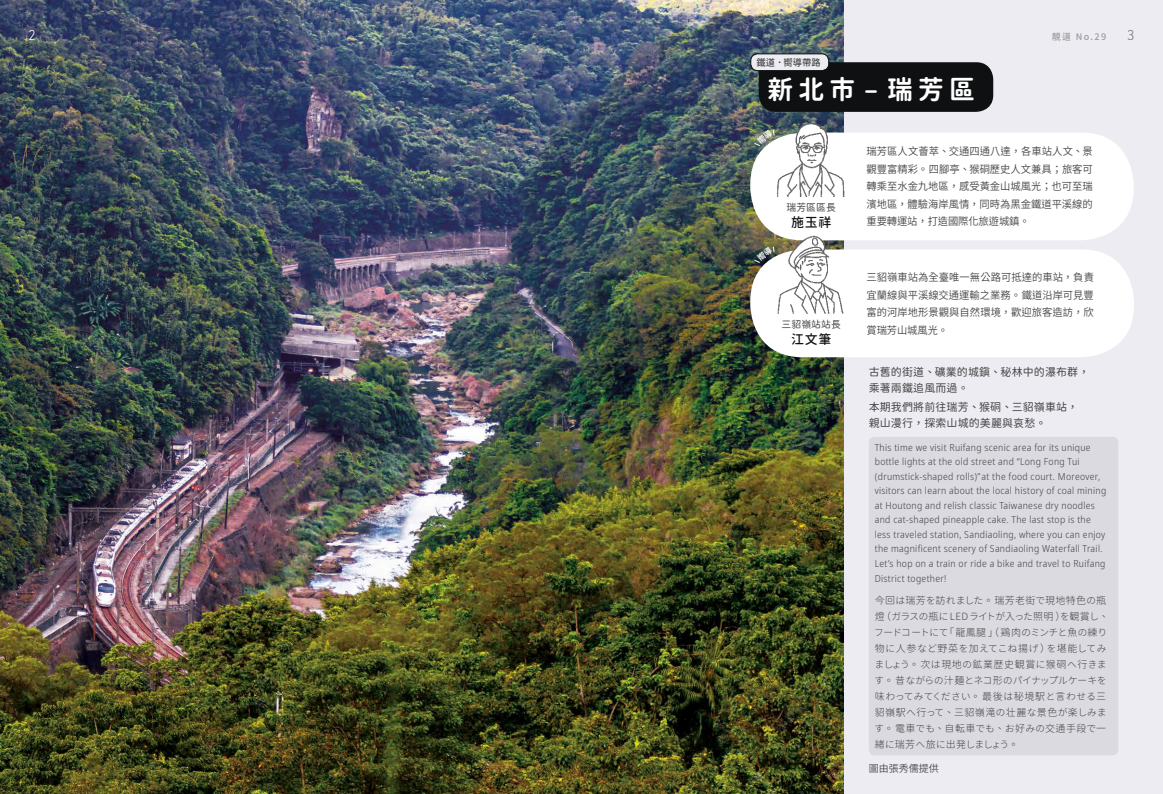
<style>
.page{position:relative;width:1163px;height:794px;background:#fff}
.page>*{position:absolute;margin:0;border:0;box-sizing:border-box;transform-origin:0 0}
.t1{font:26px "Gen Sen Rounded TW B";letter-spacing:.2em;color:#fff}
.t2{font:300 14px "URWDIN";color:#fff}
.t3{font:300 14px "URWDIN";color:#7a7a7b}
.t4{font:13px "Gen Sen Rounded TW M";letter-spacing:.05em;color:#101011}
.t5{font:11px/16px "Gen Sen Rounded TW R";letter-spacing:.01em;color:#444445}
.t6{font:10.5px/17.5px "Source Han Sans TC";color:#444445;text-align:justify}
.t7{font:10px/16px "Gen Sen Rounded TW L";letter-spacing:.04em;color:#444445}
.t8{font:10px "Gen Sen Rounded TW R";letter-spacing:.01em;color:#444445}
.t9{font:10px "Source Han Sans TC";color:#4a4a4b}
.t10{font:300 semi-condensed 9.7px/14.5px "Noto Sans";letter-spacing:.03em;color:#444445}
.t11{font:9.5px "Gen Sen Rounded TW M";color:#444445}
.t12{font:9px "Gen Sen Rounded TW M";color:#9b9b9c}
</style>
<div class="page">
<div style="left:0;top:0;width:1162px;height:794px;background:#ececf2"></div>
<div style="left:868px;top:437px;width:250px;height:318px;background:#dadae0;border-radius:6px"></div>
<img style="left:0;top:0;width:843px;height:794px">
<div style="left:758px;top:62px;width:235px;height:50px;background:#0f1011"></div>
<div style="left:750px;top:54px;width:78px;height:17px;background:#ececf2;border-radius:7px"></div>
<div style="left:750px;top:53px;width:79px;height:18px;border:1px solid #0f1011;border-radius:7px"></div>
<div style="left:750px;top:133px;width:383px;height:107px;background:#fff;border-radius:52px"></div>
<img style="left:769px;top:113px;width:76px;height:84px">
<div style="left:750px;top:249px;width:383px;height:108px;background:#fff;border-radius:52px"></div>
<img style="left:771px;top:230px;width:73px;height:84px">
<svg style="left:753px;top:129px;width:22px;height:18px"></svg>
<svg style="left:753px;top:246px;width:22px;height:18px"></svg>
<h2 class="t2" style="left:28px;top:26px;width:9px">2</h2>
<p class="t12" style="left:1051px;top:31px;width:56px">靚道 No.29</p>
<h2 class="t3" style="left:1126px;top:26px;width:9px">3</h2>
<p class="t11" style="left:756px;top:57px;width:66px">鐵道．嚮導帶路</p>
<h1 class="t1" style="left:767px;top:75px;width:209px">新北市 –瑞芳區</h1>
<p class="t8" style="left:786px;top:202px;width:51px">瑞芳區區長</p>
<p class="t6" style="left:866px;top:143px;width:228px">瑞芳區人文薈萃、交通四通八達，各車站人文、景觀豐富精彩。四腳亭、猴硐歷史人文兼具；旅客可轉乘至水金九地區，感受黃金山城風光；也可至瑞濱地區，體驗海岸風情，同時為黑金鐵道平溪線的</p>
<h3 class="t4" style="left:791px;top:215px;width:42px">施玉祥</h3>
<p class="t6" style="left:866px;top:213px;width:165px">重要轉運站，打造國際化旅遊城鎮。</p>
<p class="t8" style="left:781px;top:319px;width:61px">三貂嶺站站長</p>
<h3 class="t4" style="left:791px;top:332px;width:42px">江文筆</h3>
<p class="t6" style="left:866px;top:269px;width:229px">三貂嶺車站為全臺唯一無公路可抵達的車站，負責宜蘭線與平溪線交通運輸之業務。鐵道沿岸可見豐富的河岸地形景觀與自然環境，歡迎旅客造訪，欣賞瑞芳山城風光。</p>
<p class="t5" style="left:868px;top:364px;width:222px">古舊的街道、礦業的城鎮、秘林中的瀑布群，乘著兩鐵追風而過。</p>
<p class="t5" style="left:868px;top:399px;width:211px">本期我們將前往瑞芳、猴硐、三貂嶺車站，親山漫行，探索山城的美麗與哀愁。</p>
<p class="t10" style="left:874px;top:440px;width:233px">This time we visit Ruifang scenic area for its unique bottle lights at the old street and “Long Fong Tui (drumstick-shaped rolls)”at the food court. Moreover, visitors can learn about the local history of coal mining at Houtong and relish classic Taiwanese dry noodles and cat-shaped pineapple cake. The last stop is the less traveled station, Sandiaoling, where you can enjoy the magnificent scenery of Sandiaoling Waterfall Trail.<br>Let’s hop on a train or ride a bike and travel to Ruifang District together!</p>
<p class="t7" style="left:874px;top:593px;width:235px">今回は瑞芳を訪れました。瑞芳老街で現地特色の瓶燈（ガラスの瓶に LED ライトが入った照明）を観賞し、フードコートにて「龍鳳腿」（鶏肉のミンチと魚の練り物に人参など野菜を加えてこね揚げ）を堪能してみましょう。次は現地の鉱業歴史観賞に猴硐へ行きます。昔ながらの汁麺とネコ形のパイナップルケーキを味わってみてください。最後は秘境駅と言わせる三貂嶺駅へ行って、三貂嶺滝の壮麗な景色が楽しみます。電車でも、自転車でも、お好みの交通手段で一緒に瑞芳へ旅に出発しましょう。</p>
<p class="t9" style="left:868px;top:762px;width:71px">圖由張秀儒提供</p>
</div>
